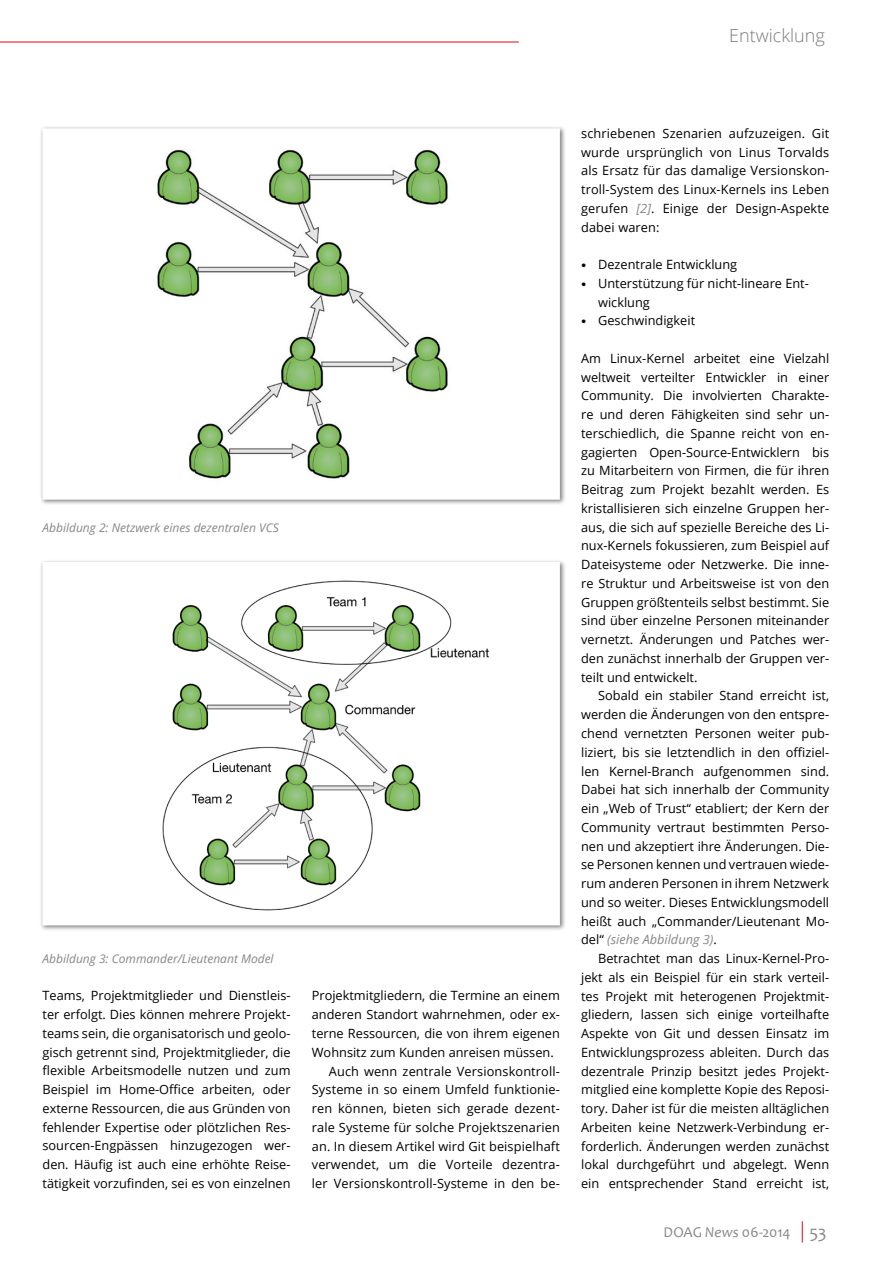
<style>
.page{position:relative;width:893px;height:1263px;background:#fff}
.page>*{position:absolute;margin:0;border:0;box-sizing:border-box;transform-origin:0 0}
.t1{font:300 18px "Open Sans";color:#7c7b7b}
.t2{font:15px "Candara";letter-spacing:-.01em;color:#878787}
.t3{font:12.75px/18.8px "Open Sans";color:#000;text-align:justify}
.t4{font:italic 12px "Open Sans";color:#878787}
.s1{font-style:italic;color:#878787}
.s2{font-family:"Stone Serif Std";font-weight:500;font-size:10.5px}
.s3{font-style:italic}
.s4{font-size:18px}
</style>
<div class="page">
<svg style="left:802px;top:1221px;width:1px;height:21px"></svg>
<hr style="left:0;top:42px;width:519px;height:1px;background:#e30613">
<svg style="left:41px;top:127px;width:524px;height:377px"></svg>
<svg style="left:41px;top:561px;width:524px;height:369px"></svg>
<h1 class="t1" style="left:729px;top:24px;width:97px">Entwicklung</h1>
<p class="t4" style="left:43px;top:519px;width:238px">Abbildung 2: Netzwerk eines dezentralen VCS</p>
<p class="t4" style="left:43px;top:950px;width:233px">Abbildung 3: Commander/Lieutenant Model</p>
<p class="t3" style="left:43px;top:986px;width:250px">Teams, Projektmitglieder und Dienstleis&shy;ter erfolgt. Dies können mehrere Projekt&shy;teams sein, die organisatorisch und geolo&shy;gisch getrennt sind, Projektmitglieder, die flexible Arbeitsmodelle nutzen und zum Beispiel im Home-Office arbeiten, oder externe Ressourcen, die aus Gründen von fehlender Expertise oder plötzlichen Res&shy;sourcen-Engpässen hinzugezogen wer&shy;den. Häufig ist auch eine erhöhte Reise&shy;tätigkeit vorzufinden, sei es von einzelnen</p>
<p class="t3" style="left:312px;top:986px;width:250px">Projektmitgliedern, die Termine an einem</p>
<p class="t3" style="left:312px;top:1005px;width:250px">anderen Standort wahrnehmen, oder ex-</p>
<p class="t3" style="left:312px;top:1024px;width:250px">terne Ressourcen, die von ihrem eigenen</p>
<p class="t3" style="left:312px;top:1042px;width:243px">Wohnsitz zum Kunden anreisen müssen.</p>
<p class="t3" style="left:329px;top:1061px;width:233px">Auch wenn zentrale Versionskontroll-</p>
<p class="t3" style="left:312px;top:1080px;width:250px">Systeme in so einem Umfeld funktionie-</p>
<p class="t3" style="left:312px;top:1099px;width:250px">ren können, bieten sich gerade dezent-</p>
<p class="t3" style="left:312px;top:1117px;width:250px">rale Systeme für solche Projektszenarien</p>
<p class="t3" style="left:312px;top:1136px;width:250px">an. In diesem Artikel wird Git beispielhaft</p>
<p class="t3" style="left:312px;top:1155px;width:250px">verwendet, um die Vorteile dezentra-</p>
<p class="t3" style="left:312px;top:1174px;width:250px">ler Versionskontroll-Systeme in den be-</p>
<p class="t3" style="left:581px;top:124px;width:250px">schriebenen Szenarien aufzuzeigen. Git wurde ursprünglich von Linus Torvalds als Ersatz für das damalige Versionskon&shy;troll-System des Linux-Kernels ins Leben gerufen <span class="s1">[2]</span>. Einige der Design-Aspekte dabei waren:</p>
<p class="t3" style="left:581px;top:255px;width:158px"><span class="s2">•</span> Dezentrale Entwicklung</p>
<p class="t3" style="left:598px;top:273px;width:212px;text-indent:-17px"><span class="s2">•</span> Unterstützung für nicht-lineare Ent&shy;wicklung</p>
<p class="t3" style="left:581px;top:311px;width:115px"><span class="s2">•</span> Geschwindigkeit</p>
<p class="t3" style="left:581px;top:348px;width:250px">Am Linux-Kernel arbeitet eine Vielzahl weltweit verteilter Entwickler in einer Community. Die involvierten Charakte&shy;re und deren Fähigkeiten sind sehr un&shy;terschiedlich, die Spanne reicht von en&shy;gagierten Open-Source-Entwicklern bis zu Mitarbeitern von Firmen, die für ihren Beitrag zum Projekt bezahlt werden. Es kristallisieren sich einzelne Gruppen her&shy;aus, die sich auf spezielle Bereiche des Li&shy;nux-Kernels fokussieren, zum Beispiel auf Dateisysteme oder Netzwerke. Die inne&shy;re Struktur und Arbeitsweise ist von den Gruppen größtenteils selbst bestimmt. Sie sind über einzelne Personen miteinander vernetzt. Änderungen und Patches wer&shy;den zunächst innerhalb der Gruppen ver&shy;teilt und entwickelt.</p>
<p class="t3" style="left:581px;top:686px;width:250px;text-indent:17px">Sobald ein stabiler Stand erreicht ist, werden die Änderungen von den entspre&shy;chend vernetzten Personen weiter pub&shy;liziert, bis sie letztendlich in den offiziel&shy;len Kernel-Branch aufgenommen sind.<br>Dabei hat sich innerhalb der Community ein „Web of Trust“ etabliert; der Kern der Community vertraut bestimmten Perso&shy;nen und akzeptiert ihre Änderungen. Die&shy;se Personen kennen und vertrauen wiede&shy;rum anderen Personen in ihrem Netzwerk und so weiter. Dieses Entwicklungsmodell heißt auch „Commander/Lieutenant Mo&shy;del“ <span class="s1">(siehe Abbildung 3)</span>.</p>
<p class="t3" style="left:581px;top:949px;width:250px;text-indent:17px">Betrachtet man das Linux-Kernel-Pro&shy;jekt als ein Beispiel für ein stark verteil&shy;tes Projekt mit heterogenen Projektmit&shy;gliedern, lassen sich einige vorteilhafte Aspekte von Git und dessen Einsatz im Entwicklungsprozess ableiten. Durch das dezentrale Prinzip besitzt jedes Projekt&shy;mitglied eine komplette Kopie des Reposi&shy;tory. Daher ist für die meisten alltäglichen Arbeiten keine Netzwerk-Verbindung er&shy;forderlich. Änderungen werden zunächst lokal durchgeführt und abgelegt. Wenn ein entsprechender Stand erreicht ist,</p>
<p class="t2" style="left:664px;top:1223px;width:164px">DOAG <span class="s3">News</span> 06-2014 <span class="s4">53</span></p>
</div>
